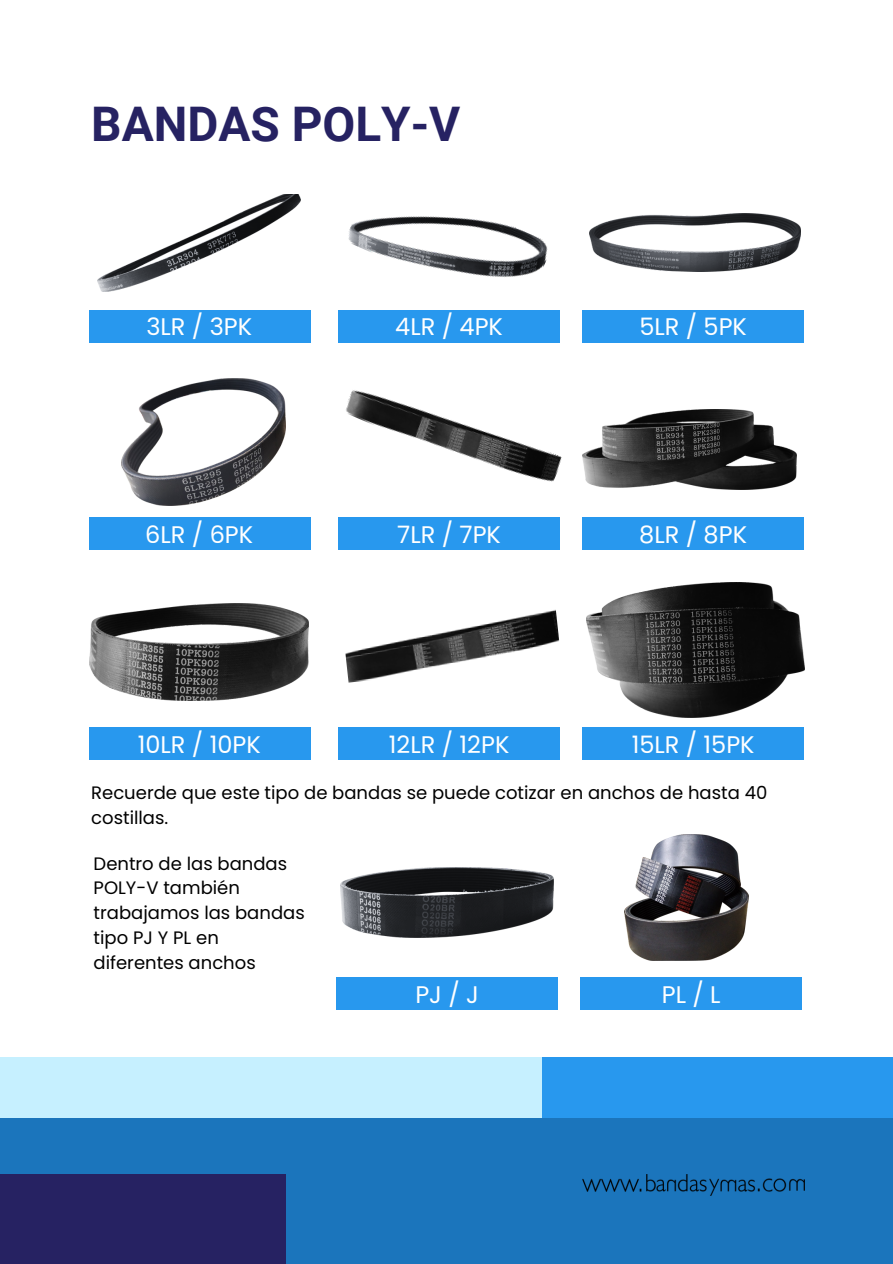
<style>
.page{position:relative;width:893px;height:1264px;background:#fff}
.page>*{position:absolute;margin:0;border:0;box-sizing:border-box;transform-origin:0 0}
.t1{font:700 47.7px "Roboto";color:#262262}
.t2{font:24px "Poppins";color:#fff}
.t3{font:18px/24.8px "Poppins";color:#000}
</style>
<div class="page">
<div style="left:0;top:1057px;width:892px;height:206px;background:#c6f0ff"></div>
<div style="left:0;top:1118px;width:892px;height:145px;background:#1b75bc"></div>
<div style="left:0;top:1174px;width:286px;height:89px;background:#262262"></div>
<div style="left:542px;top:1057px;width:350px;height:61px;background:#2898ee"></div>
<div style="left:89px;top:310px;width:222px;height:32px;background:#2898ee"></div>
<div style="left:89px;top:517px;width:222px;height:32px;background:#2898ee"></div>
<div style="left:89px;top:727px;width:222px;height:32px;background:#2898ee"></div>
<div style="left:338px;top:310px;width:222px;height:32px;background:#2898ee"></div>
<div style="left:338px;top:517px;width:222px;height:32px;background:#2898ee"></div>
<div style="left:338px;top:727px;width:222px;height:32px;background:#2898ee"></div>
<div style="left:582px;top:310px;width:222px;height:32px;background:#2898ee"></div>
<div style="left:582px;top:517px;width:222px;height:32px;background:#2898ee"></div>
<div style="left:582px;top:727px;width:222px;height:32px;background:#2898ee"></div>
<img style="left:98px;top:194px;width:202px;height:97px">
<img style="left:348px;top:216px;width:200px;height:61px">
<img style="left:589px;top:214px;width:211px;height:57px">
<img style="left:121px;top:379px;width:164px;height:127px">
<img style="left:346px;top:390px;width:216px;height:92px">
<img style="left:582px;top:410px;width:214px;height:79px">
<img style="left:89px;top:603px;width:220px;height:97px">
<img style="left:586px;top:582px;width:218px;height:135px">
<img style="left:345px;top:609px;width:214px;height:73px">
<img style="left:582px;top:1174px;width:222px;height:21px">
<div style="left:336px;top:977px;width:222px;height:32px;background:#2898ee"></div>
<div style="left:580px;top:977px;width:222px;height:32px;background:#2898ee"></div>
<img style="left:340px;top:867px;width:213px;height:70px">
<img style="left:624px;top:834px;width:124px;height:126px">
<p class="t1" style="left:91px;top:96px;width:370px">BANDAS POLY-V</p>
<p class="t2" style="left:146px;top:309px;width:107px">3LR / 3PK</p>
<p class="t2" style="left:395px;top:309px;width:109px">4LR / 4PK</p>
<p class="t2" style="left:639px;top:309px;width:109px">5LR / 5PK</p>
<p class="t2" style="left:145px;top:517px;width:109px">6LR / 6PK</p>
<p class="t2" style="left:397px;top:517px;width:105px">7LR / 7PK</p>
<p class="t2" style="left:639px;top:517px;width:109px">8LR / 8PK</p>
<p class="t2" style="left:138px;top:728px;width:124px">10LR / 10PK</p>
<p class="t2" style="left:389px;top:728px;width:122px">12LR / 12PK</p>
<p class="t2" style="left:631px;top:728px;width:124px">15LR / 15PK</p>
<p class="t3" style="left:91px;top:780px;width:677px">Recuerde que este tipo de bandas se puede cotizar en anchos de hasta 40 costillas.</p>
<p class="t3" style="left:94px;top:851px;width:213px">Dentro de las bandas<br>POLY-V también trabajamos las bandas tipo PJ Y PL en diferentes anchos</p>
<p class="t2" style="left:415px;top:978px;width:65px">PJ/J</p>
<p class="t2" style="left:661px;top:978px;width:60px">PL/L</p>
</div>
